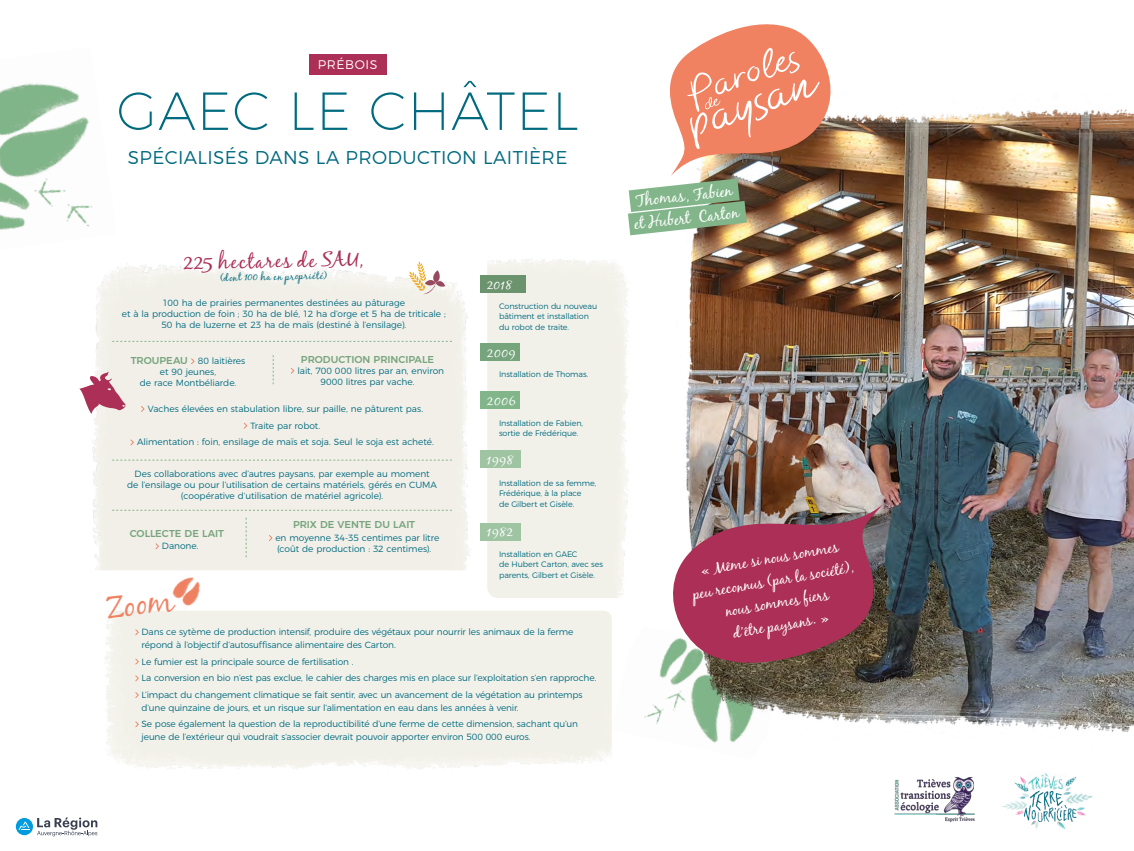
<style>
.page{position:relative;width:1134px;height:851px;background:#fff}
.page>*{position:absolute;margin:0;border:0;box-sizing:border-box;transform-origin:0 0}
.t1{font:200 53.5px "Montserrat";letter-spacing:.02em;color:#006a7f}
.t2{font:32.8px "Black Jack";color:#f08262}
.t3{font:20.5px "Black Jack";color:#ab2f56}
.t4{font:300 18.5px "Montserrat";letter-spacing:.02em;color:#006a7f}
.t5{font:16px/22.5px "Black Jack";color:#fff}
.t6{font:15px/22.5px "Black Jack";color:#fff;text-align:center}
.t7{font:13px "Black Jack";letter-spacing:.05em;color:#fff}
.t8{font:300 12.5px "Montserrat";color:#fff}
.t9{font:500 10px "Montserrat";letter-spacing:-.005em;color:#76a47c}
.t10{font:10px "Black Jack";color:#006a7f}
.t11{font:300 9px/11px "Montserrat";letter-spacing:-.005em;color:#006a7f}
.t12{font:300 8px/10.5px "Montserrat";letter-spacing:-.015em;color:#006a7f}
.s1{font-weight:500;font-size:10px;color:#76a47c}
.s2{font-size:17.5px}
</style>
<div class="page">
<svg style="left:1002px;top:772px;width:91px;height:57px"></svg>
<img style="left:894px;top:777px;width:81px;height:45px">
<svg style="left:37px;top:817px;width:60px;height:19px"></svg>
<svg style="left:16px;top:817px;width:17px;height:18px"></svg>
<svg style="left:19px;top:821px;width:11px;height:9px"></svg>
<img style="left:0;top:83px;width:93px;height:147px">
<img style="left:644px;top:673px;width:30px;height:52px">
<img style="left:92px;top:265px;width:379px;height:305px">
<img style="left:674px;top:109px;width:460px;height:634px">
<div style="left:309px;top:55px;width:77px;height:20px;background:#ab2f56"></div>
<svg style="left:660px;top:501px;width:223px;height:172px;fill:#ab2f56"></svg>
<img style="left:172px;top:577px;width:28px;height:29px">
<svg style="left:135px;top:629px;width:4px;height:6px"></svg>
<svg style="left:135px;top:658px;width:4px;height:6px"></svg>
<svg style="left:135px;top:675px;width:4px;height:6px"></svg>
<svg style="left:135px;top:692px;width:4px;height:6px"></svg>
<svg style="left:135px;top:721px;width:4px;height:6px"></svg>
<svg style="left:291px;top:367px;width:3px;height:7px"></svg>
<svg style="left:141px;top:406px;width:4px;height:6px"></svg>
<svg style="left:244px;top:422px;width:3px;height:6px"></svg>
<svg style="left:130px;top:439px;width:4px;height:6px"></svg>
<svg style="left:191px;top:358px;width:4px;height:6px"></svg>
<svg style="left:155px;top:543px;width:4px;height:6px"></svg>
<svg style="left:269px;top:535px;width:4px;height:6px"></svg>
<div style="left:480px;top:391px;width:40px;height:17px;background:#82b68a"></div>
<div style="left:480px;top:344px;width:40px;height:17px;background:#76a47c"></div>
<div style="left:480px;top:276px;width:45px;height:17px;background:#6b936e"></div>
<div style="left:480px;top:451px;width:40px;height:17px;background:#9fc4a2"></div>
<div style="left:480px;top:523px;width:40px;height:17px;background:#9fc4a2"></div>
<svg style="left:79px;top:371px;width:48px;height:43px"></svg>
<svg style="left:112px;top:510px;width:340px;height:1px"></svg>
<svg style="left:112px;top:460px;width:340px;height:1px"></svg>
<svg style="left:112px;top:341px;width:340px;height:1px"></svg>
<svg style="left:273px;top:355px;width:1px;height:29px"></svg>
<svg style="left:246px;top:517px;width:1px;height:40px"></svg>
<svg style="left:408px;top:261px;width:37px;height:33px"></svg>
<img style="left:628px;top:24px;width:223px;height:211px">
<h3 class="t8" style="left:318px;top:55px;width:46px">PRéBOIS</h3>
<h1 class="t1" style="left:117px;top:70px;width:428px">GAEC Le Châtel</h1>
<h3 class="t4" style="left:128px;top:143px;width:441px">spécialisés dans la production laitière</h3>
<h3 class="t3" style="left:183px;top:250px;width:182px;rotate:-1deg">225 hectares de SAU,</h3>
<p class="t10" style="left:220px;top:271px;width:108px;rotate:-1deg">(dont 100 ha en propriété)</p>
<p class="t11" style="left:122px;top:296px;width:325px;text-align:center">100 ha de prairies permanentes destinées au pâturage<br>et à la production de foin ; 30 ha de blé, 12 ha d’orge et 5 ha de triticale ;<br>50 ha de luzerne et 23 ha de maïs (destiné à l’ensilage).</p>
<p class="t11" style="left:131px;top:355px;width:116px;text-align:center"><span class="s1">TROUPEAU</span> 80 laitières et 90 jeunes,<br>de race Montbéliarde.</p>
<p class="t9" style="left:301px;top:351px;width:134px">PRODUCTION PRINCIPALE</p>
<p class="t11" style="left:320px;top:364px;width:125px;text-indent:-23px">lait, 700 000 litres par an, environ<br>9000 litres par vache.</p>
<p class="t11" style="left:137px;top:399px;width:298px;line-height:16.8px;text-align:center">Vaches élevées en stabulation libre, sur paille, ne pâturent pas.<br>Traite par robot.<br>Alimentation : foin, ensilage de maïs et soja. Seul le soja est acheté.</p>
<p class="t11" style="left:127px;top:467px;width:311px;text-align:center">Des collaborations avec d’autres paysans, par exemple au moment<br>de l’ensilage ou pour l’utilisation de certains matériels, gérés en CU MA (coopérative d’utilisation de matériel agricole).</p>
<p class="t9" style="left:130px;top:525px;width:96px">COLLECTE DE LAIT</p>
<p class="t11" style="left:162px;top:539px;width:38px">Danone.</p>
<p class="t9" style="left:293px;top:517px;width:124px">PRIX DE VENTE DU LAIT</p>
<p class="t11" style="left:275px;top:531px;width:165px">en moyenne 34-35 centimes par litre (coût de production : 32 centimes).</p>
<h3 class="t7" style="left:487px;top:276px;width:27px">2018</h3>
<p class="t12" style="left:499px;top:300px;width:100px">Construction du nouveau bâtiment et installation du robot de traite.</p>
<h3 class="t7" style="left:487px;top:344px;width:30px">2009</h3>
<p class="t12" style="left:499px;top:368px;width:91px">I nstallation de Thomas.</p>
<h3 class="t7" style="left:487px;top:392px;width:30px">2006</h3>
<p class="t12" style="left:499px;top:417px;width:86px">I nstallation de Fabien, sortie de Frédérique.</p>
<h3 class="t7" style="left:487px;top:451px;width:28px">1998</h3>
<p class="t12" style="left:499px;top:477px;width:99px">I nstallation de sa femme,<br>Frédérique, à la place<br>de Gilbert et Gisèle.</p>
<h3 class="t7" style="left:487px;top:524px;width:28px">1982</h3>
<p class="t12" style="left:499px;top:548px;width:106px">I nstallation en GAEC<br>de Hubert Carton, avec ses parents, Gilbert et Gisèle.</p>
<h2 class="t2" style="left:104px;top:587px;width:70px;rotate:-6deg">Zoom</h2>
<p class="t11" style="left:142px;top:625px;width:433px;line-height:12.5px">Dans ce sytème de production intensif, produire des végétaux pour nourrir les animaux de la ferme répond à l’objectif d’autosuffisance alimentaire des Carton.</p>
<p class="t11" style="left:142px;top:652px;width:456px;line-height:16.8px">Le fumier est la principale source de fertilisation .<br>La conversion en bio n’est pas exclue, le cahier des charges mis en place sur l’exploitation s’en rapproche.<br>L’impact du changement climatique se fait sentir, avec un avancement de la végétation au printemps</p>
<p class="t11" style="left:142px;top:698px;width:438px;line-height:16.8px">d’une quinzaine de jours, et un risque sur l’alimentation en eau dans les années à venir.<br>Se pose également la question de la reproductibilité d’une ferme de cette dimension, sachant qu’un</p>
<p class="t11" style="left:142px;top:730px;width:390px">jeune de l’extérieur qui voudrait s’associer devrait pouvoir apporter environ 500 000 euros.</p>
<h3 class="t5" style="left:631px;top:189px;width:107px;rotate:-6deg">Thomas, Fabien et Hubert Carton</h3>
<h3 class="t6" style="left:687px;top:561px;width:165px;rotate:-10deg">« Même si nous sommes<br>peu reconnus (par la société), nous sommes fiers<br>d’être paysans<span class="s2">.</span> »</h3>
</div>
